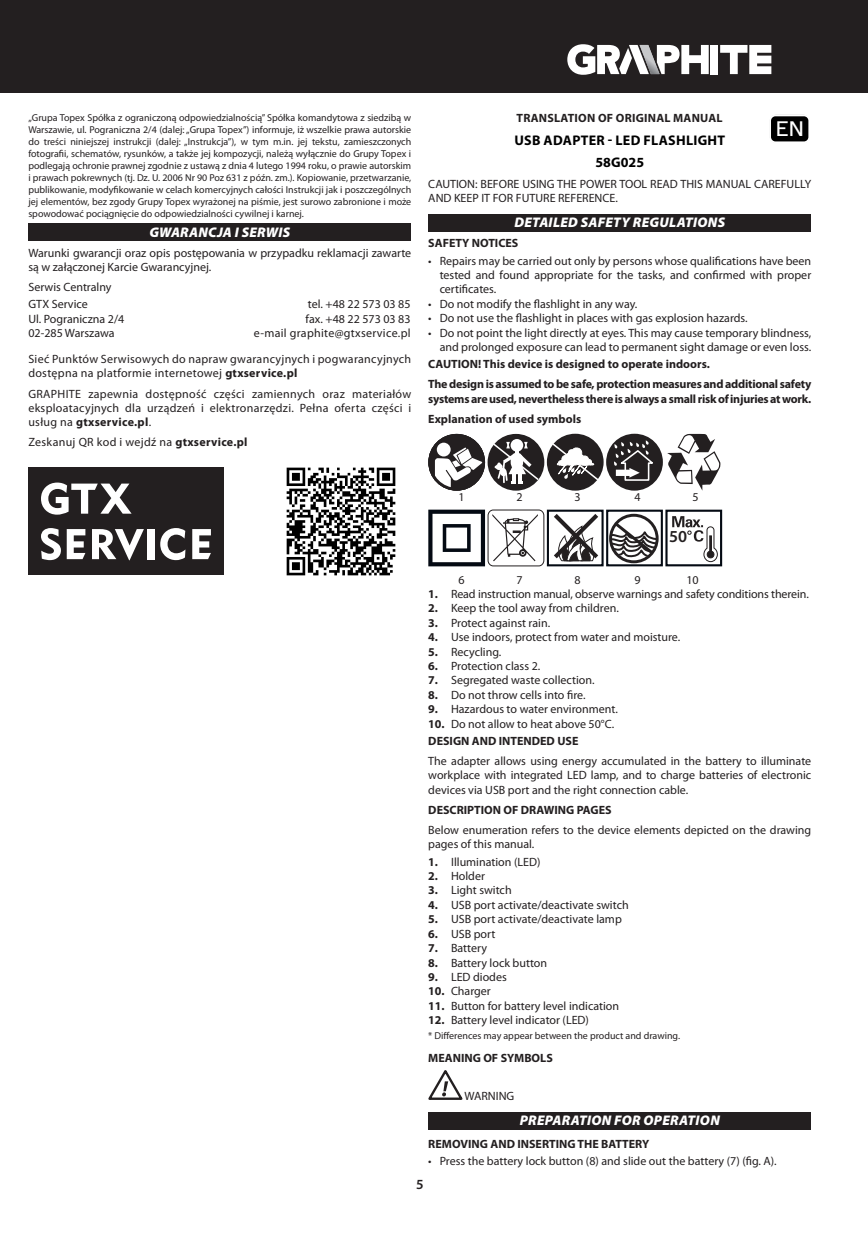
<style>
.page{position:relative;width:868px;height:1248px;background:#fff}
.page>*{position:absolute;margin:0;border:0;box-sizing:border-box;transform-origin:0 0}
.t1{font:21px "Etelka Text";color:#fff}
.t2{font:600 16.8px "Myriad Pro";color:#231f20}
.t3{font:italic 900 14px "Myriad Pro";letter-spacing:.02em;color:#fff}
.t4{font:700 14px/22.4px "Myriad Pro";letter-spacing:.02em;color:#000;text-align:center}
.t5{font:600 14px "Myriad Pro";color:#231f20}
.t6{font:12px/14.4px "Myriad Pro";color:#231f20}
.t7{font:12px/25.8px "Myriad Pro";letter-spacing:.025em;color:#231f20}
.t8{font:700 12px/20px "Myriad Pro";letter-spacing:-.02em;color:#231f20}
.t9{font:700 12px "Myriad Pro";color:#231f20}
.t10{font:700 12px "Myriad Pro";letter-spacing:.02em;color:#231f20}
.t11{font:10px/12px "Myriad Pro";color:#231f20;text-align:justify}
.s1{font-weight:700}
</style>
<div class="page">
<div style="left:0;top:0;width:867px;height:92px;background:#231f20"></div>
<svg style="left:720px;top:45px;width:51px;height:29px"></svg>
<div style="left:710px;top:45px;width:8px;height:29px;background:#fff"></div>
<svg style="left:567px;top:44px;width:141px;height:31px"></svg>
<div style="left:28px;top:223px;width:383px;height:18px;background:#231f20"></div>
<img style="left:286px;top:467px;width:110px;height:109px">
<div style="left:28px;top:468px;width:195px;height:107px;background:#231f20"></div>
<svg style="left:41px;top:482px;width:91px;height:32px"></svg>
<svg style="left:41px;top:528px;width:20px;height:32px"></svg>
<svg style="left:92px;top:529px;width:52px;height:31px"></svg>
<div style="left:147px;top:529px;width:8px;height:30px;background:#fff"></div>
<svg style="left:160px;top:528px;width:25px;height:32px"></svg>
<svg style="left:67px;top:529px;width:18px;height:30px"></svg>
<svg style="left:192px;top:529px;width:19px;height:30px"></svg>
<div style="left:428px;top:214px;width:383px;height:17px;background:#231f20"></div>
<div style="left:428px;top:1111px;width:383px;height:18px;background:#231f20"></div>
<svg style="left:428px;top:434px;width:57px;height:56px"></svg>
<div style="left:487px;top:434px;width:57px;height:56px;background:#231f20;border-radius:50%"></div>
<svg style="left:510px;top:439px;width:13px;height:12px"></svg>
<svg style="left:491px;top:441px;width:49px;height:43px"></svg>
<div style="left:547px;top:433px;width:56px;height:57px;background:#231f20;border-radius:50%"></div>
<svg style="left:550px;top:441px;width:51px;height:42px"></svg>
<div style="left:606px;top:433px;width:56px;height:57px;background:#231f20;border-radius:50%"></div>
<svg style="left:613px;top:440px;width:41px;height:41px"></svg>
<svg style="left:667px;top:434px;width:53px;height:56px"></svg>
<svg style="left:428px;top:509px;width:57px;height:57px"></svg>
<div style="left:487px;top:509px;width:57px;height:57px;border:1px solid #231f20;border-radius:5px"></div>
<svg style="left:492px;top:514px;width:46px;height:47px"></svg>
<div style="left:547px;top:509px;width:56px;height:57px;border:2px solid #040a13"></div>
<svg style="left:549px;top:509px;width:53px;height:57px"></svg>
<div style="left:609px;top:513px;width:49px;height:50px;border:3px solid #231f20;border-radius:50%"></div>
<svg style="left:610px;top:519px;width:47px;height:41px"></svg>
<div style="left:606px;top:509px;width:56px;height:57px;border:2px solid #040a13"></div>
<div style="left:665px;top:509px;width:57px;height:57px;border:2px solid #040a13"></div>
<svg style="left:672px;top:516px;width:46px;height:46px"></svg>
<svg style="left:428px;top:1070px;width:34px;height:29px"></svg>
<svg style="left:771px;top:114px;width:38px;height:28px"></svg>
<p class="t11" style="left:28px;top:111px;width:384px">„Grupa Topex Spółka z ograniczoną odpowiedzialnością” Spółka komandytowa z siedzibą w Warszawie, ul. Pograniczna 2/4 (dalej: „Grupa Topex”) informuje, iż wszelkie prawa autorskie do treści niniejszej instrukcji (dalej: „Instrukcja”), w tym m.in. jej tekstu, zamieszczonych fotografii, schematów, rysunków, a także jej kompozycji, należą wyłącznie do Grupy Topex i podlegają ochronie prawnej zgodnie z ustawą z dnia 4 lutego 1994 roku, o prawie autorskim i prawach pokrewnych (tj. Dz. U. 2006 Nr 90 Poz 631 z późn. zm.). Kopiowanie, przetwarzanie, publikowanie, modyfikowanie w celach komercyjnych całości Instrukcji jak i poszczególnych jej elementów, bez zgody Grupy Topex wyrażonej na piśmie, jest surowo zabronione i może spowodować pociągnięcie do odpowiedzialności cywilnej i karnej.</p>
<p class="t3" style="left:149px;top:222px;width:142px">GWARANCJA I SERWIS</p>
<p class="t6" style="left:28px;top:245px;width:384px">Warunki gwarancji oraz opis postępowania w przypadku reklamacji zawarte są w załączonej Karcie Gwarancyjnej.</p>
<p class="t6" style="left:28px;top:278px;width:85px;line-height:17.2px">Serwis Centralny<br>GTX Service</p>
<p class="t6" style="left:308px;top:297px;width:104px">tel. +48 22 573 03 85</p>
<p class="t6" style="left:28px;top:311px;width:97px">Ul. Pograniczna 2/4</p>
<p class="t6" style="left:305px;top:311px;width:106px">fax. +48 22 573 03 83</p>
<p class="t6" style="left:28px;top:326px;width:88px">02-285 Warszawa</p>
<p class="t7" style="left:28px;top:320px;width:384px;text-align:right">e-mail graphite@gtxservice.pl<br>Sieć Punktów Serwisowych do napraw gwarancyjnych i pogwarancyjnych</p>
<p class="t7" style="left:28px;top:363px;width:384px;line-height:20px">dostępna na platformie internetowej <span class="s1">gtxservice.pl<br></span>GRAPHITE zapewnia dostępność części zamiennych oraz materiałów</p>
<p class="t7" style="left:28px;top:400px;width:384px;line-height:14.4px">eksploatacyjnych dla urządzeń i elektronarzędzi. Pełna oferta części i usług na <span class="s1">gtxservice.pl</span>.</p>
<p class="t7" style="left:28px;top:429px;width:221px">Zeskanuj QR kod i wejdź na <span class="s1">gtxservice.pl</span></p>
<p class="t10" style="left:516px;top:111px;width:207px">TRANSLATION OF ORIGINAL MANUAL</p>
<p class="t4" style="left:514px;top:128px;width:212px">USB ADAPTER - LED FLASHLIGHT<br>58G025</p>
<p class="t6" style="left:428px;top:176px;width:384px">CAUTION: BEFORE USING THE POWER TOOL READ THIS MANUAL CAREFULLY<br>AND KEEP IT FOR FUTURE REFERENCE.</p>
<p class="t3" style="left:514px;top:213px;width:212px">DETAILED SAFETY REGULATIONS</p>
<p class="t9" style="left:428px;top:235px;width:92px">SAFETY NOTICES</p>
<p class="t6" style="left:439px;top:253px;width:373px;text-align:justify;text-indent:-11px">• Repairs may be carried out only by persons whose qualifications have been tested and found appropriate for the tasks, and confirmed with proper certificates.</p>
<p class="t6" style="left:428px;top:296px;width:210px">• Do not modify the flashlight in any way.</p>
<p class="t6" style="left:428px;top:311px;width:321px">• Do not use the flashlight in places with gas explosion hazards.</p>
<p class="t6" style="left:428px;top:325px;width:384px;text-align:right">• Do not point the light directly at eyes. This may cause temporary blindness, and prolonged exposure can lead to permanent sight damage or even loss.</p>
<p class="t8" style="left:428px;top:354px;width:384px">CAUTION! This device is designed to operate indoors.<br>The design is assumed to be safe, protection measures and additional safety</p>
<p class="t8" style="left:428px;top:388px;width:384px">systems are used, nevertheless there is always a small risk of injuries at work.<br>Explanation of used symbols</p>
<h1 class="t1" style="left:775px;top:116px;width:30px">EN</h1>
<p class="t6" style="left:458px;top:490px;width:8px">1</p>
<p class="t6" style="left:516px;top:490px;width:8px">2</p>
<p class="t6" style="left:574px;top:490px;width:8px">3</p>
<p class="t6" style="left:634px;top:490px;width:8px">4</p>
<p class="t6" style="left:692px;top:490px;width:8px">5</p>
<h2 class="t2" style="left:669px;top:525px;width:20px">50</h2>
<p class="t6" style="left:458px;top:572px;width:8px">6</p>
<p class="t6" style="left:516px;top:572px;width:8px">7</p>
<p class="t6" style="left:574px;top:572px;width:8px">8</p>
<p class="t6" style="left:634px;top:572px;width:8px">9</p>
<p class="t6" style="left:686px;top:572px;width:14px">10</p>
<p class="t6" style="left:428px;top:586px;width:382px"><span class="s1">1.</span> Read instruction manual, observe warnings and safety conditions therein.</p>
<p class="t6" style="left:428px;top:601px;width:192px"><span class="s1">2.</span> Keep the tool away from children.</p>
<p class="t6" style="left:428px;top:615px;width:123px"><span class="s1">3.</span> Protect against rain.</p>
<p class="t6" style="left:428px;top:629px;width:253px"><span class="s1">4.</span> Use indoors, protect from water and moisture.</p>
<p class="t6" style="left:428px;top:644px;width:75px"><span class="s1">5.</span> Recycling.</p>
<p class="t6" style="left:428px;top:658px;width:113px"><span class="s1">6.</span> Protection class 2.</p>
<p class="t6" style="left:428px;top:673px;width:168px"><span class="s1">7.</span> Segregated waste collection.</p>
<p class="t6" style="left:428px;top:687px;width:159px"><span class="s1">8.</span> Do not throw cells into fire.</p>
<p class="t6" style="left:428px;top:701px;width:191px"><span class="s1">9.</span> Hazardous to water environment.</p>
<p class="t6" style="left:428px;top:714px;width:187px;line-height:17.2px"><span class="s1">10.</span> Do not allow to heat above 50°C.<br><span class="s1">DESIGN AND INTENDED USE</span></p>
<p class="t6" style="left:428px;top:753px;width:384px;text-align:justify">The adapter allows using energy accumulated in the battery to illuminate workplace with integrated LED lamp, and to charge batteries of electronic devices via USB port and the right connection cable.</p>
<p class="t9" style="left:428px;top:802px;width:185px">DESCRIPTION OF DRAWING PAGES</p>
<p class="t6" style="left:428px;top:822px;width:384px">Below enumeration refers to the device elements depicted on the drawing pages of this manual.</p>
<p class="t6" style="left:428px;top:854px;width:114px"><span class="s1">1.</span> Illumination (LED)</p>
<p class="t6" style="left:428px;top:868px;width:58px"><span class="s1">2.</span> Holder</p>
<p class="t6" style="left:428px;top:883px;width:85px"><span class="s1">3.</span> Light switch</p>
<p class="t6" style="left:428px;top:897px;width:202px"><span class="s1">4.</span> USB port activate/deactivate switch</p>
<p class="t6" style="left:428px;top:911px;width:195px"><span class="s1">5.</span> USB port activate/deactivate lamp</p>
<p class="t6" style="left:428px;top:926px;width:69px"><span class="s1">6.</span> USB port</p>
<p class="t6" style="left:428px;top:940px;width:60px"><span class="s1">7.</span> Battery</p>
<p class="t6" style="left:428px;top:955px;width:120px"><span class="s1">8.</span> Battery lock button</p>
<p class="t6" style="left:428px;top:969px;width:80px"><span class="s1">9.</span> LED diodes</p>
<p class="t6" style="left:428px;top:983px;width:64px"><span class="s1">10.</span> Charger</p>
<p class="t6" style="left:428px;top:998px;width:192px"><span class="s1">11.</span> Button for battery level indication</p>
<p class="t6" style="left:428px;top:1012px;width:162px"><span class="s1">12.</span> Battery level indicator (LED)</p>
<p class="t11" style="left:428px;top:1029px;width:253px">* Differences may appear between the product and drawing.</p>
<p class="t9" style="left:428px;top:1049px;width:126px">MEANING OF SYMBOLS</p>
<p class="t6" style="left:464px;top:1088px;width:51px">WARNING</p>
<p class="t3" style="left:519px;top:1111px;width:202px">PREPARATION FOR OPERATION</p>
<p class="t9" style="left:428px;top:1136px;width:222px">REMOVING AND INSERTING THE BATTERY</p>
<p class="t6" style="left:428px;top:1153px;width:350px">• Press the battery lock button (8) and slide out the battery (7) (fig. A).</p>
<p class="t5" style="left:416px;top:1175px;width:9px">5</p>
</div>
